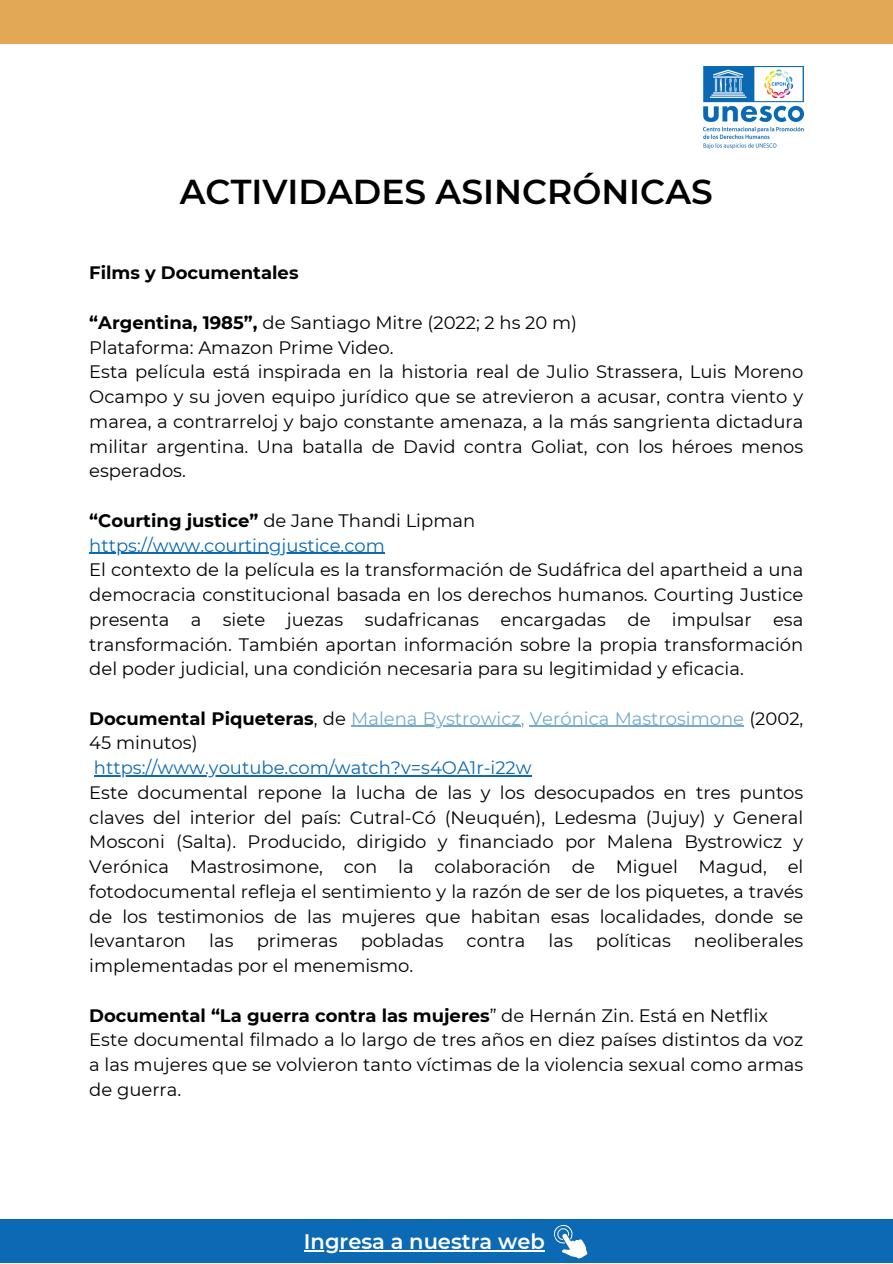
<style>
.page{position:relative;width:893px;height:1264px;background:#fff}
.page>*{position:absolute;margin:0;border:0;box-sizing:border-box;transform-origin:0 0}
.t1{font:600 34.5px "Montserrat";color:#000}
.t2{font:600 21px "Montserrat";color:#fff}
.t3{font:18px/24.8px "Montserrat";color:#000;text-align:justify}
.t4{font:700 18px "Montserrat";color:#000}
.t5{font:18px/24.8px "Montserrat";color:#76aacd}
.t6{font:18px "Montserrat";color:#0c69b3}
.s1{font-weight:700}
.s2{font-weight:700;color:#000}
.s3{color:#000}
.s4{font-weight:400}
</style>
<div class="page">
<img style="left:703px;top:67px;width:100px;height:82px">
<div style="left:0;top:1218px;width:892px;height:44px;background:#0c69b3"></div>
<div style="left:0;top:0;width:892px;height:44px;background:#e2a856"></div>
<hr style="left:89px;top:552px;width:296px;height:2px;background:#0c69b3">
<hr style="left:351px;top:726px;width:169px;height:1px;background:#76aacd">
<hr style="left:529px;top:726px;width:215px;height:1px;background:#76aacd">
<hr style="left:94px;top:775px;width:437px;height:1px;background:#0c69b3">
<hr style="left:304px;top:1249px;width:240px;height:1px;background:#fff">
<svg style="left:554px;top:1225px;width:34px;height:34px"></svg>
<p class="t1" style="left:180px;top:171px;width:534px">ACTIVIDADES ASINCRÓNICAS</p>
<p class="t4" style="left:89px;top:262px;width:211px">Films y Documentales</p>
<p class="t3" style="left:89px;top:310px;width:489px"><span class="s1">“Argentina, 1985”,</span> de Santiago Mitre (2022; 2 hs 20 m)</p>
<p class="t3" style="left:89px;top:335px;width:306px">Plataforma: Amazon Prime Video.</p>
<p class="t3" style="left:89px;top:359px;width:715px">Esta película está inspirada en la historia real de Julio Strassera, Luis Moreno Ocampo y su joven equipo jurídico que se atrevieron a acusar, contra viento y marea, a contrarreloj y bajo constante amenaza, a la más sangrienta dictadura militar argentina. Una batalla de David contra Goliat, con los héroes menos esperados.</p>
<p class="t3" style="left:89px;top:508px;width:387px"><span class="s1">“Courting justice”</span> de Jane Thandi Lipman</p>
<p class="t6" style="left:89px;top:534px;width:297px">https://www.courtingjustice.com</p>
<p class="t3" style="left:89px;top:557px;width:715px">El contexto de la película es la transformación de Sudáfrica del apartheid a una democracia constitucional basada en los derechos humanos. Courting Justice presenta a siete juezas sudafricanas encargadas de impulsar esa transformación. También aportan información sobre la propia transformación del poder judicial, una condición necesaria para su legitimidad y eficacia.</p>
<p class="t5" style="left:89px;top:706px;width:715px"><span class="s2">Documental Piqueteras</span><span class="s3">, de</span> Malena Bystrowicz, Verónica Mastrosimone <span class="s3">(2002,<br>45 minutos)</span></p>
<p class="t6" style="left:94px;top:756px;width:439px">https://www.youtube.com/watch?v=s4OA1r-i22w</p>
<p class="t3" style="left:89px;top:780px;width:715px">Este documental repone la lucha de las y los desocupados en tres puntos claves del interior del país: Cutral-Có (Neuquén), Ledesma (Jujuy) y General Mosconi (Salta). Producido, dirigido y financiado por Malena Bystrowicz y Verónica Mastrosimone, con la colaboración de Miguel Magud, el fotodocumental refleja el sentimiento y la razón de ser de los piquetes, a través de los testimonios de las mujeres que habitan esas localidades, donde se levantaron</p>
<p class="t3" style="left:209px;top:928px;width:26px">las</p>
<p class="t3" style="left:257px;top:928px;width:82px">primeras</p>
<p class="t3" style="left:361px;top:928px;width:84px">pobladas</p>
<p class="t3" style="left:466px;top:928px;width:60px">contra</p>
<p class="t3" style="left:548px;top:928px;width:26px">las</p>
<p class="t3" style="left:596px;top:928px;width:76px">políticas</p>
<p class="t3" style="left:694px;top:928px;width:111px">neoliberales</p>
<p class="t3" style="left:89px;top:953px;width:325px">implementadas por el menemismo.</p>
<p class="t4" style="left:89px;top:1004px;width:680px">Documental “La guerra contra las mujeres<span class="s4">” de Hernán Zin. Está en Netflix</span></p>
<p class="t3" style="left:89px;top:1027px;width:715px">Este documental filmado a lo largo de tres años en diez países distintos da voz a las mujeres que se volvieron tanto víctimas de la violencia sexual como armas de guerra.</p>
<p class="t2" style="left:304px;top:1228px;width:242px">Ingresa a nuestra web</p>
</div>
